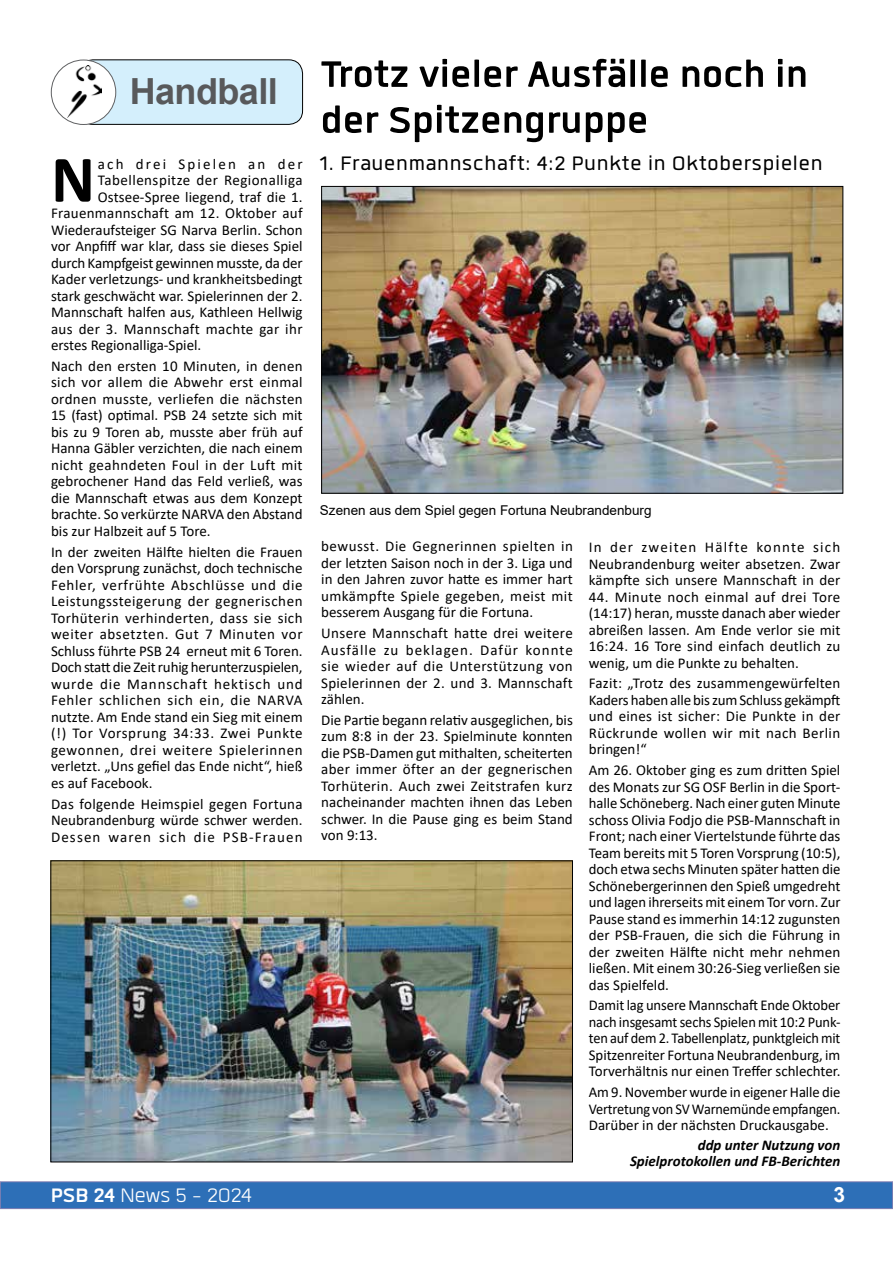
<style>
.page{position:relative;width:893px;height:1263px;background:#fff}
.page>*{position:absolute;margin:0;border:0;box-sizing:border-box;transform-origin:0 0}
.t1{font:700 67.05px "Calibri";color:#000}
.t2{font:700 51px/45.9px "Quan";color:#000}
.t3{font:700 36px "Arial";letter-spacing:-.015em;color:#58595b}
.t4{font:27px "Quan";letter-spacing:.03em;color:#000}
.t5{font:27px "Quan";color:#fff}
.t6{font:700 21px "Arial";color:#fff}
.t7{font:15px/16.5px "Calibri";color:#000;text-align:justify}
.t8{font:italic 700 15px/15.8px "Calibri";color:#000;text-align:right}
.t9{font:15px "Calibri";letter-spacing:.02em;color:#000}
.t10{font:15px "Calibri";letter-spacing:.025em;color:#000}
.t11{font:15px "Calibri";letter-spacing:.035em;color:#000}
.t12{font:15px "Calibri";letter-spacing:.145em;color:#000}
.t13{font:13.5px "Arial";color:#000}
.s1{font-weight:700}
</style>
<div class="page">
<div style="left:0;top:1182px;width:893px;height:26px;background:#2d6fb7"></div>
<div style="left:0;top:1181px;width:893px;height:28px;border:1px solid #8080b3"></div>
<div style="left:79px;top:60px;width:224px;height:64px;background:#d4effc;border-radius:14px"></div>
<div style="left:79px;top:60px;width:224px;height:65px;border:1px solid #000;border-radius:14px"></div>
<div style="left:51px;top:60px;width:65px;height:64px;background:#fff;border-radius:50%"></div>
<div style="left:51px;top:60px;width:65px;height:65px;border:1px solid #606163;border-radius:50%"></div>
<img style="left:67px;top:66px;width:35px;height:52px">
<img style="left:323px;top:188px;width:518px;height:304px">
<div style="left:321px;top:186px;width:522px;height:308px;border:1px solid #000"></div>
<img style="left:52px;top:862px;width:519px;height:298px">
<div style="left:50px;top:860px;width:523px;height:302px;border:1px solid #000"></div>
<h3 class="t3" style="left:130px;top:66px;width:150px">Handball</h3>
<h1 class="t1" style="left:51px;top:132px;width:46px">N</h1>
<p class="t12" style="left:98px;top:153px;width:206px">ach drei Spielen an der</p>
<p class="t11" style="left:98px;top:170px;width:206px">Tabellenspitze der Regionalliga</p>
<p class="t7" style="left:98px;top:188px;width:206px">Ostsee-Spree liegend, traf die 1.</p>
<p class="t9" style="left:51px;top:203px;width:253px">Frauenmannschaft am 12. Oktober auf</p>
<p class="t7" style="left:51px;top:221px;width:253px">Wiederaufsteiger SG Narva Berlin. Schon</p>
<p class="t7" style="left:51px;top:237px;width:253px">vor Anpfiff war klar, dass sie dieses Spiel</p>
<p class="t7" style="left:51px;top:254px;width:253px">durch Kampfgeist gewinnen musste, da der</p>
<p class="t7" style="left:51px;top:270px;width:253px">Kader verletzungs- und krankheitsbedingt</p>
<p class="t7" style="left:51px;top:287px;width:253px">stark geschwächt war. Spielerinnen der 2.</p>
<p class="t7" style="left:51px;top:303px;width:253px">Mannschaft halfen aus, Kathleen Hellwig</p>
<p class="t10" style="left:51px;top:318px;width:253px">aus der 3. Mannschaft machte gar ihr</p>
<p class="t7" style="left:51px;top:336px;width:152px">erstes Regionalliga-Spiel.</p>
<p class="t7" style="left:51px;top:357px;width:253px">Nach den ersten 10 Minuten, in denen sich vor allem die Abwehr erst einmal ordnen musste, verliefen die nächsten 15 (fast) optimal. PSB 24 setzte sich mit bis zu 9 Toren ab, musste aber früh auf Hanna Gäbler verzichten, die nach einem nicht geahndeten Foul in der Luft mit gebrochener Hand das Feld verließ, was die Mannschaft etwas aus dem Konzept brachte. So verkürzte NARVA den Abstand bis zur Halbzeit auf 5 Tore.</p>
<p class="t7" style="left:51px;top:543px;width:253px">In der zweiten Hälfte hielten die Frauen den Vorsprung zunächst, doch technische Fehler, verfrühte Abschlüsse und die Leistungssteigerung der gegnerischen Torhüterin verhinderten, dass sie sich weiter absetzten. Gut 7 Minuten vor Schluss führte PSB 24 erneut mit 6 Toren.<br>Doch statt die Zeit ruhig herunterzuspielen, wurde die Mannschaft hektisch und Fehler schlichen sich ein, die NARVA nutzte. Am Ende stand ein Sieg mit einem (!) Tor Vorsprung 34:33. Zwei Punkte gewonnen, drei weitere Spielerinnen verletzt. „Uns gefiel das Ende nicht“, hieß es auf Facebook.</p>
<p class="t7" style="left:51px;top:795px;width:253px">Das folgende Heimspiel gegen Fortuna Neubrandenburg würde schwer werden.<br>Dessen waren sich die PSB-Frauen</p>
<h2 class="t2" style="left:321px;top:51px;width:489px">Trotz vieler Ausfälle noch in der Spitzengruppe</h2>
<h3 class="t4" style="left:320px;top:151px;width:504px">1. Frauenmannschaft: 4:2 Punkte in Oktoberspielen</h3>
<p class="t13" style="left:320px;top:501px;width:333px">Szenen aus dem Spiel gegen Fortuna Neubrandenburg</p>
<p class="t7" style="left:321px;top:538px;width:253px">bewusst. Die Gegnerinnen spielten in der letzten Saison noch in der 3. Liga und in den Jahren zuvor hatte es immer hart umkämpfte Spiele gegeben, meist mit besserem Ausgang für die Fortuna.</p>
<p class="t7" style="left:321px;top:624px;width:253px">Unsere Mannschaft hatte drei weitere Ausfälle zu beklagen. Dafür konnte sie wieder auf die Unterstützung von Spielerinnen der 2. und 3. Mannschaft zählen.</p>
<p class="t7" style="left:321px;top:711px;width:253px">Die Partie begann relativ ausgeglichen, bis zum 8:8 in der 23. Spielminute konnten die PSB-Damen gut mithalten, scheiterten aber immer öfter an der gegnerischen Torhüterin. Auch zwei Zeitstrafen kurz nacheinander machten ihnen das Leben schwer. In die Pause ging es beim Stand von 9:13.</p>
<p class="t7" style="left:589px;top:538px;width:253px">In der zweiten Hälfte konnte sich Neubrandenburg weiter absetzen. Zwar kämpfte sich unsere Mannschaft in der</p>
<p class="t7" style="left:589px;top:588px;width:253px">44. Minute noch einmal auf drei Tore (14:17) heran, musste danach aber wieder abreißen lassen. Am Ende verlor sie mit 16:24. 16 Tore sind einfach deutlich zu wenig, um die Punkte zu behalten.</p>
<p class="t7" style="left:589px;top:675px;width:253px">Fazit: „Trotz des zusammengewürfelten Kaders haben alle bis zum Schluss gekämpft und eines ist sicher: Die Punkte in der Rückrunde wollen wir mit nach Berlin bringen!“</p>
<p class="t7" style="left:589px;top:761px;width:253px">Am 26. Oktober ging es zum dritten Spiel des Monats zur SG OSF Berlin in die Sport&shy;halle Schöneberg. Nach einer guten Minute schoss Olivia Fodjo die PSB-Mannschaft in Front; nach einer Viertelstunde führte das Team bereits mit 5 Toren Vorsprung (10:5), doch etwa sechs Minuten später hatten die Schönebergerinnen den Spieß umgedreht und lagen ihrerseits mit einem Tor vorn. Zur Pause stand es immerhin 14:12 zugunsten der PSB-Frauen, die sich die Führung in der zweiten Hälfte nicht mehr nehmen ließen. Mit einem 30:26-Sieg verließen sie das Spielfeld.</p>
<p class="t7" style="left:589px;top:997px;width:253px">Damit lag unsere Mannschaft Ende Oktober nach insgesamt sechs Spielen mit 10:2 Punk&shy;ten auf dem 2. Tabellenplatz, punktgleich mit Spitzenreiter Fortuna Neubrandenburg, im Torverhältnis nur einen Treffer schlechter.</p>
<p class="t7" style="left:589px;top:1083px;width:253px">Am 9. November wurde in eigener Halle die Vertretung von SV Warnemünde empfangen.<br>Darüber in der nächsten Druckausgabe.</p>
<p class="t8" style="left:630px;top:1137px;width:212px">ddp unter Nutzung von<br>Spielprotokollen und FB-Berichten</p>
<h3 class="t5" style="left:51px;top:1183px;width:204px"><span class="s1">PSB 24</span> News 5 - 2024</h3>
<h3 class="t6" style="left:833px;top:1180px;width:13px">3</h3>
</div>
